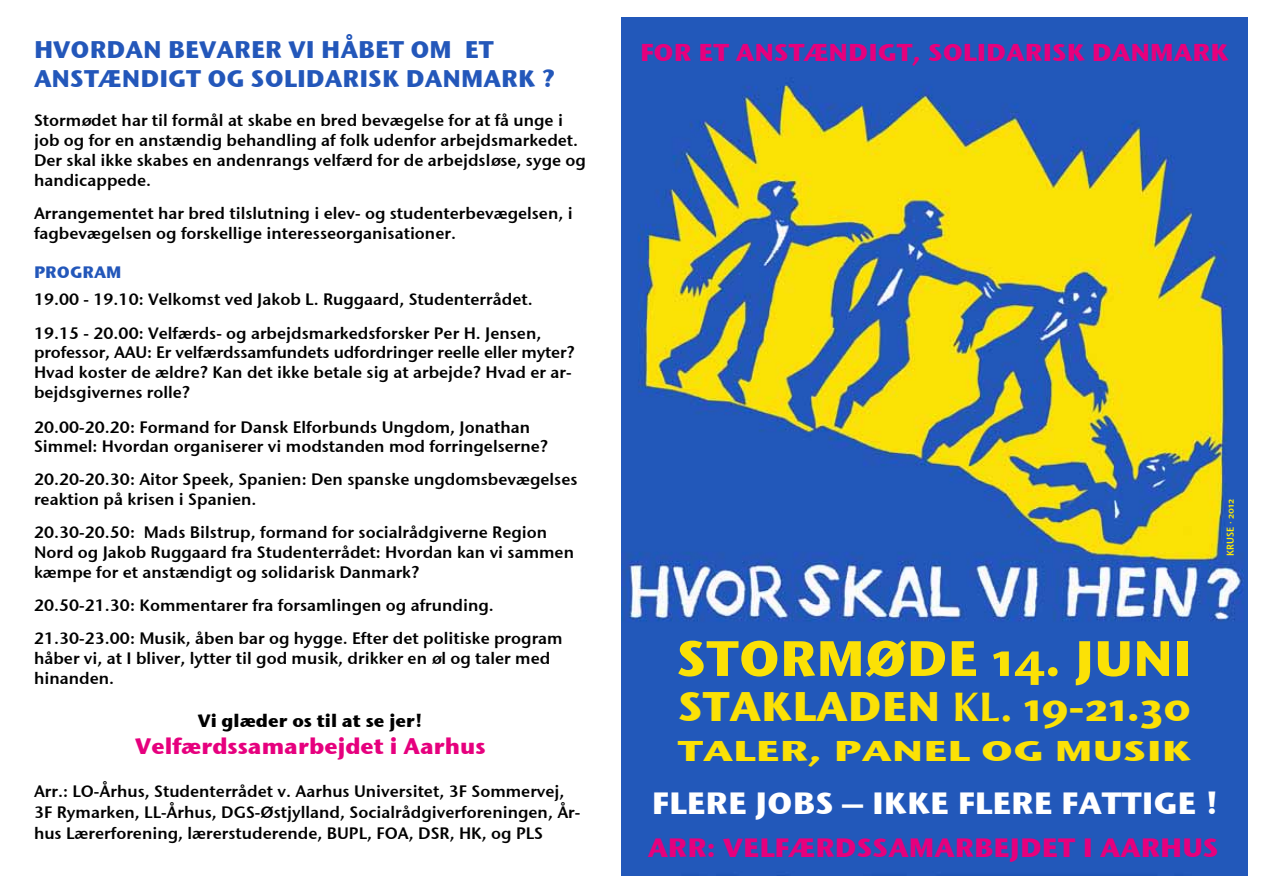
<style>
.page{position:relative;width:1263px;height:893px;background:#fff}
.page>*{position:absolute;margin:0;border:0;box-sizing:border-box;transform-origin:0 0}
.t1{font:49.65px "Stone Sans OSITCTT Bold";color:#fbe106;scale:1.05 1}
.t2{font:41.1px "Stone Sans OSITCTT Bold";color:#fbe106;scale:1.05 1}
.t3{font:700 30.6px "Stone Sans ITC";color:#fff;scale:1.05 1}
.t4{font:28.5px "Stone Sans OSITCTT Bold";color:#fbe106;scale:1.43 1}
.t5{font:26.4px "Stone Sans OSITCTT Bold";color:#e6007d;scale:1.05 1}
.t6{font:24.3px "Stone Sans OSITCTT Bold";color:#e6007d;scale:1.05 1}
.t7{font:24px "Stone Sans OSITCTT Bold";color:#2357ba}
.t8{font:700 22.5px "Stone Sans ITC";color:#e6007e}
.t9{font:700 18px "Stone Sans ITC";color:#000}
.t10{font:16.5px/19.8px "Stone Sans Sem ITCTT Semi";color:#000}
.t11{font:16.5px "Stone Sans OSITCTT Bold";color:#2357ba}
.t12{font:9.9px "Stone Sans Sem OSITCTT Semi";color:#ffed00;scale:.96 1}
.s1{font-family:"Optima";font-weight:700}
</style>
<div class="page">
<img style="left:622px;top:17px;width:625px;height:859px">
<h3 class="t7" style="left:34px;top:34px;width:461px">HVORDAN BEVARER VI HÅBET OM ET</h3>
<h3 class="t6" style="left:640px;top:36px;width:562px">FOR ET ANSTÆNDIGT, SOLIDARISK DANMARK</h3>
<h3 class="t7" style="left:34px;top:63px;width:522px">ANSTÆNDIGT OG SOLIDARISK DANMARK ?</h3>
<p class="t10" style="left:34px;top:109px;width:553px">Stormødet har til formål at skabe en bred bevægelse for at få unge i job og for en anstændig behandling af folk udenfor arbejdsmarkedet.<br>Der skal ikke skabes en andenrangs velfærd for de arbejdsløse, syge og handicappede.</p>
<p class="t10" style="left:34px;top:202px;width:540px">Arrangementet har bred tilslutning i elev- og studenterbevægelsen, i fagbevægelsen og forskellige interesseorganisationer.</p>
<p class="t11" style="left:34px;top:262px;width:89px">PROGRAM</p>
<p class="t10" style="left:34px;top:282px;width:509px;line-height:33.3px">19.00 - 19.10: Velkomst ved Jakob L. Ruggaard, Studenterrådet.<br>19.15 - 20.00: Velfærds- og arbejdsmarkedsforsker Per H. Jensen,</p>
<p class="t10" style="left:34px;top:342px;width:542px">professor, AAU: Er velfærdssamfundets udfordringer reelle eller myter?<br>Hvad koster de ældre? Kan det ikke betale sig at arbejde? Hvad er ar&shy;bejdsgivernes rolle?</p>
<p class="t10" style="left:34px;top:416px;width:516px">20.00-20.20: Formand for Dansk Elforbunds Ungdom, Jonathan<br>Simmel: Hvordan organiserer vi modstanden mod forringelserne?</p>
<p class="t10" style="left:34px;top:469px;width:545px">20.20-20.30: Aitor Speek, Spanien: Den spanske ungdomsbevægelses reaktion på krisen i Spanien.</p>
<p class="t10" style="left:34px;top:521px;width:542px">20.30-20.50: Mads Bilstrup, formand for socialrådgiverne Region<br>Nord og Jakob Ruggaard fra Studenterrådet: Hvordan kan vi sammen kæmpe for et anstændigt og solidarisk Danmark?</p>
<p class="t10" style="left:34px;top:587px;width:530px;line-height:33.3px">20.50-21.30: Kommentarer fra forsamlingen og afrunding.<br>21.30-23.00: Musik, åben bar og hygge. Efter det politiske program</p>
<p class="t10" style="left:34px;top:647px;width:518px">håber vi, at I bliver, lytter til god musik, drikker en øl og taler med hinanden.</p>
<p class="t9" style="left:198px;top:705px;width:227px">Vi glæder os til at se jer!</p>
<h3 class="t8" style="left:135px;top:726px;width:352px">Velfærdssamarbejdet i Aarhus</h3>
<p class="t10" style="left:34px;top:779px;width:548px;line-height:21px">Arr.: LO-Århus, Studenterrådet v. Aarhus Universitet, 3F Sommervej,<br>3F Rymarken, LL-Århus, DGS-Østjylland, Socialrådgiverforeningen, År&shy;hus Lærerforening, lærerstuderende, BUPL, FOA, DSR, HK, og PLS</p>
<p class="t12" style="left:1224px;top:556px;width:61px;rotate:-90deg">KRUSE <span class="s1">·</span> 2012</p>
<h1 class="t1" style="left:677px;top:627px;width:493px">STORMØDE 14. JUNI</h1>
<h2 class="t2" style="left:678px;top:680px;width:490px">STAKLADEN <span class="s1">KL.</span> 19-21.30</h2>
<h3 class="t4" style="left:678px;top:732px;width:361px">TALER, PANEL OG MUSIK</h3>
<h3 class="t3" style="left:652px;top:776px;width:542px">FLERE JOBS – IKKE FLERE FATTIGE !</h3>
<h3 class="t5" style="left:648px;top:830px;width:545px">ARR: VELFÆRDSSAMARBEJDET I AARHUS</h3>
</div>
